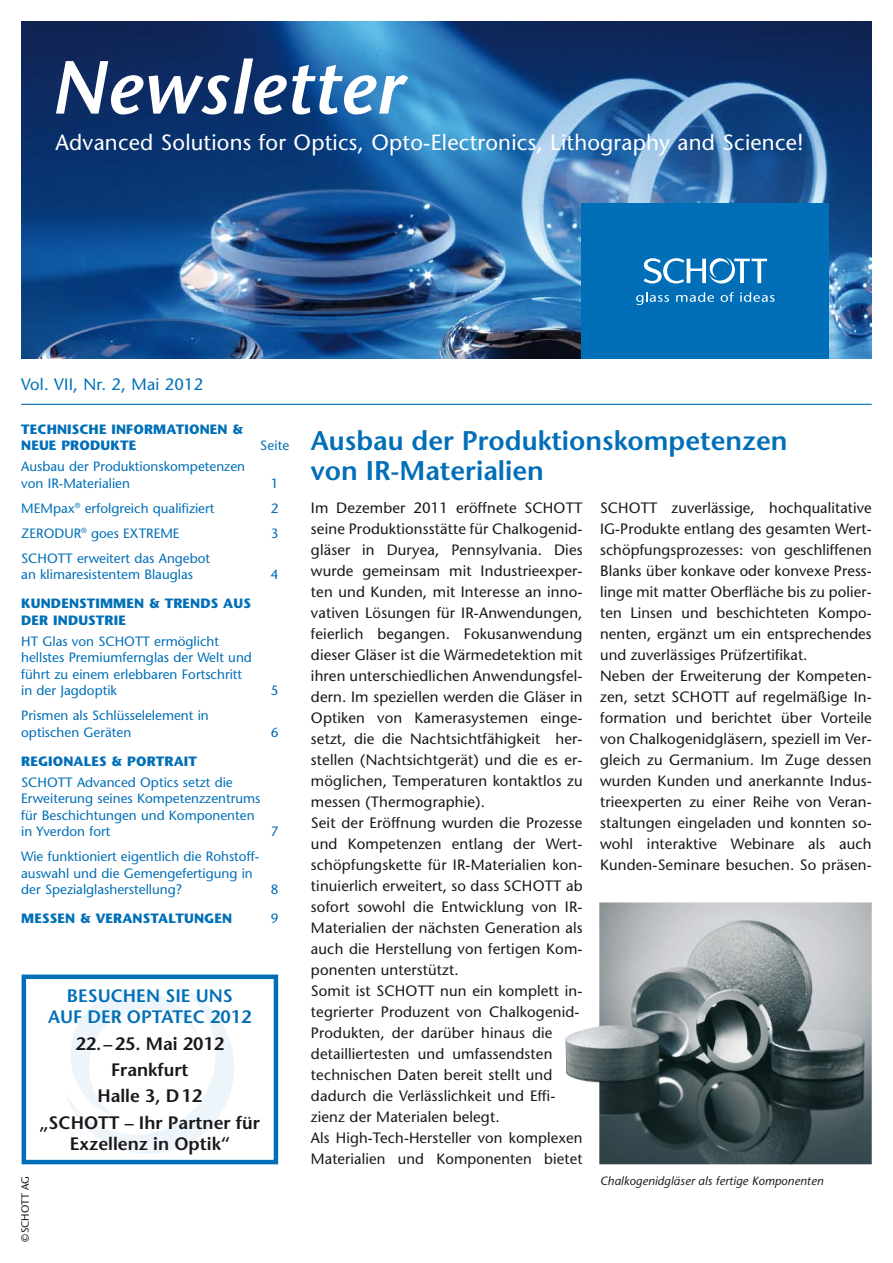
<style>
.page{position:relative;width:893px;height:1263px;background:#fff}
.page>*{position:absolute;margin:0;border:0;box-sizing:border-box;transform-origin:0 0}
.t1{font:italic 600 75px "Stone Sans Std";letter-spacing:.01em;color:#fff}
.t2{font:600 27px/30px "Stone Sans Std";color:#006fb7}
.t3{font:500 22.05px "Stone Sans Std";letter-spacing:.01em;color:#fff}
.t4{font:600 18px/26.2px "Stone Sans Std";color:#1a171c;text-align:center}
.t5{font:600 18px/21px "Stone Sans Std";color:#006fb7;text-align:center}
.t6{font:500 16.5px "Stone Sans Std";letter-spacing:.01em;color:#006fb7}
.t7{font:500 15px/21px "Stone Sans Std";letter-spacing:.01em;color:#1a171c}
.t8{font:500 13.5px/16.5px "Stone Sans Std";color:#006fb7}
.t9{font:700 13.5px/16.5px "Stone Sans Std";letter-spacing:.01em;color:#006fb7}
.t10{font:italic 500 12px "Stone Sans Std";letter-spacing:.01em;color:#1a171c}
.t11{font:500 10.5px "Stone Sans Std";color:#1a171c}
</style>
<div class="page">
<img style="left:21px;top:21px;width:851px;height:338px">
<hr style="left:21px;top:404px;width:851px;height:1px;background:#006fb7">
<div style="left:581px;top:204px;width:248px;height:155px;background:#006fb7"></div>
<svg style="left:636px;top:292px;width:33px;height:13px"></svg>
<svg style="left:676px;top:292px;width:38px;height:10px"></svg>
<svg style="left:721px;top:292px;width:13px;height:10px"></svg>
<svg style="left:740px;top:292px;width:34px;height:10px"></svg>
<svg style="left:644px;top:258px;width:123px;height:25px"></svg>
<svg style="left:67px;top:986px;width:167px;height:167px"></svg>
<div style="left:22px;top:974px;width:256px;height:190px;border:4px solid #006fb7"></div>
<img style="left:566px;top:902px;width:306px;height:262px">
<h1 class="t1" style="left:51px;top:42px;width:353px">Newsletter</h1>
<h3 class="t3" style="left:56px;top:129px;width:750px">Advanced Solutions for Optics, Opto-Electronics, Lithography and Science!</h3>
<p class="t6" style="left:21px;top:374px;width:184px">Vol. VII, Nr. 2, Mai 2012</p>
<p class="t9" style="left:21px;top:421px;width:223px">TECHNISCHE INFORMATIONEN &amp;<br>NEUE PRODUKTE</p>
<p class="t8" style="left:21px;top:458px;width:225px">Ausbau der Produktionskompetenzen von IR-Materialien</p>
<p class="t8" style="left:260px;top:437px;width:31px">Seite</p>
<p class="t8" style="left:271px;top:475px;width:9px">1</p>
<p class="t8" style="left:21px;top:500px;width:195px">MEMpax<sup>®</sup> erfolgreich qualifiziert</p>
<p class="t8" style="left:271px;top:500px;width:9px">2</p>
<p class="t8" style="left:21px;top:525px;width:160px">ZERODUR<sup>®</sup> goes EXTREME</p>
<p class="t8" style="left:271px;top:525px;width:9px">3</p>
<p class="t8" style="left:21px;top:550px;width:190px">SCHOTT erweitert das Angebot an klimaresistentem Blauglas</p>
<p class="t8" style="left:271px;top:566px;width:9px">4</p>
<p class="t9" style="left:21px;top:595px;width:50px">KUNDENS</p>
<p class="t9" style="left:87px;top:595px;width:20px">TIMMEN</p>
<p class="t9" style="left:149px;top:595px;width:34px">&amp; TREN</p>
<p class="t9" style="left:200px;top:595px;width:51px">DS AUS</p>
<p class="t9" style="left:21px;top:612px;width:92px">DER INDUSTRIE</p>
<p class="t8" style="left:21px;top:633px;width:232px">HT Glas von SCHOTT ermöglicht hellstes Premiumfernglas der Welt und führt zu einem erlebbaren Fortschritt in der Jagdoptik</p>
<p class="t8" style="left:21px;top:707px;width:189px">Prismen als Schlüsselelement in optischen Geräten</p>
<p class="t9" style="left:21px;top:753px;width:177px">REGIONALES &amp; PORTRAIT</p>
<p class="t8" style="left:21px;top:774px;width:241px">SCHOTT Advanced Optics setzt die<br>Erweiterung seines Kompetenzzentrums für Beschichtungen und Komponenten in Yverdon fort</p>
<p class="t8" style="left:21px;top:848px;width:238px">Wie funktioniert eigentlich die Rohstoff&shy;auswahl und die Gemengefertigung in der Spezialglasherstellung?</p>
<p class="t8" style="left:271px;top:682px;width:9px">5</p>
<p class="t8" style="left:271px;top:724px;width:9px">6</p>
<p class="t8" style="left:271px;top:823px;width:9px">7</p>
<p class="t8" style="left:271px;top:881px;width:9px">8</p>
<p class="t9" style="left:21px;top:910px;width:212px">MESSEN &amp; VERANSTALTU NGEN</p>
<p class="t8" style="left:271px;top:910px;width:9px">9</p>
<p class="t11" style="left:19px;top:1242px;width:67px;rotate:-90deg">©SCHOTT AG</p>
<p class="t5" style="left:48px;top:985px;width:205px">BESUCHEN SIE UNS<br>AUF DER OPTATEC 2012</p>
<p class="t4" style="left:40px;top:1030px;width:222px">22.–25. Mai 2012<br>Frankfurt<br>Halle 3, D12<br>„SCHOTT – Ihr Partner für</p>
<p class="t4" style="left:70px;top:1130px;width:162px">Exzellenz in Optik“</p>
<h2 class="t2" style="left:311px;top:426px;width:478px">Ausbau der Produktionskompetenzen von IR-Materialien</h2>
<p class="t7" style="left:311px;top:497px;width:273px">Im Dezember 2011 eröffnete SCHOTT seine Produktionsstätte für Chalkogenid&shy;gläser in Duryea, Pennsylvania. Dies wurde gemeinsam mit Industrieexper&shy;ten und Kunden, mit Interesse an inno&shy;vativen Lösungen für IR-Anwendungen, feierlich begangen. Fokusanwendung dieser Gläser ist die Wärmedetektion mit ihren unterschiedlichen Anwendungsfel&shy;dern. Im speziellen werden die Gläser in Optiken von Kamerasystemen einge&shy;setzt, die die Nachtsichtfähigkeit her&shy;stellen (Nachtsichtgerät) und die es er&shy;möglichen, Temperaturen kontaktlos zu messen (Thermographie).<br>Seit der Eröffnung wurden die Prozesse und Kompetenzen entlang der Wert&shy;schöpfungskette für IR-Materialien kon&shy;tinuierlich erweitert, so dass SCHOTT ab sofort sowohl die Entwicklung von IR-Materialien der nächsten Generation als auch die Herstellung von fertigen Kom&shy;ponenten unterstützt.<br>Somit ist SCHOTT nun ein komplett in&shy;tegrierter Produzent von Chalkogenid-Produkten, der darüber hinaus die detailliertesten und umfassendsten technischen Daten bereit stellt und dadurch die Verlässlichkeit und Effi&shy;zienz der Materialen belegt.<br>Als High-Tech-Hersteller von komplexen Materialien und Komponenten bietet</p>
<p class="t7" style="left:600px;top:497px;width:273px">SCHOTT zuverlässige, hochqualitative IG-Produkte entlang des gesamten Wert&shy;schöpfungsprozesses: von geschliffenen Blanks über konkave oder konvexe Press&shy;linge mit matter Oberfläche bis zu polier&shy;ten Linsen und beschichteten Kompo&shy;nenten, ergänzt um ein entsprechendes und zuverlässiges Prüfzertifikat.<br>Neben der Erweiterung der Kompeten&shy;zen, setzt SCHOTT auf regelmäßige In&shy;formation und berichtet über Vorteile von Chalkogenidgläsern, speziell im Ver&shy;gleich zu Germanium. Im Zuge dessen wurden Kunden und anerkannte Indus&shy;trieexperten zu einer Reihe von Veran&shy;staltungen eingeladen und konnten so&shy;wohl interaktive Webinare als auch Kunden-Seminare besuchen. So präsen-</p>
<p class="t10" style="left:600px;top:1174px;width:225px">Chalkogenidgläser als fertige Komponenten</p>
</div>
